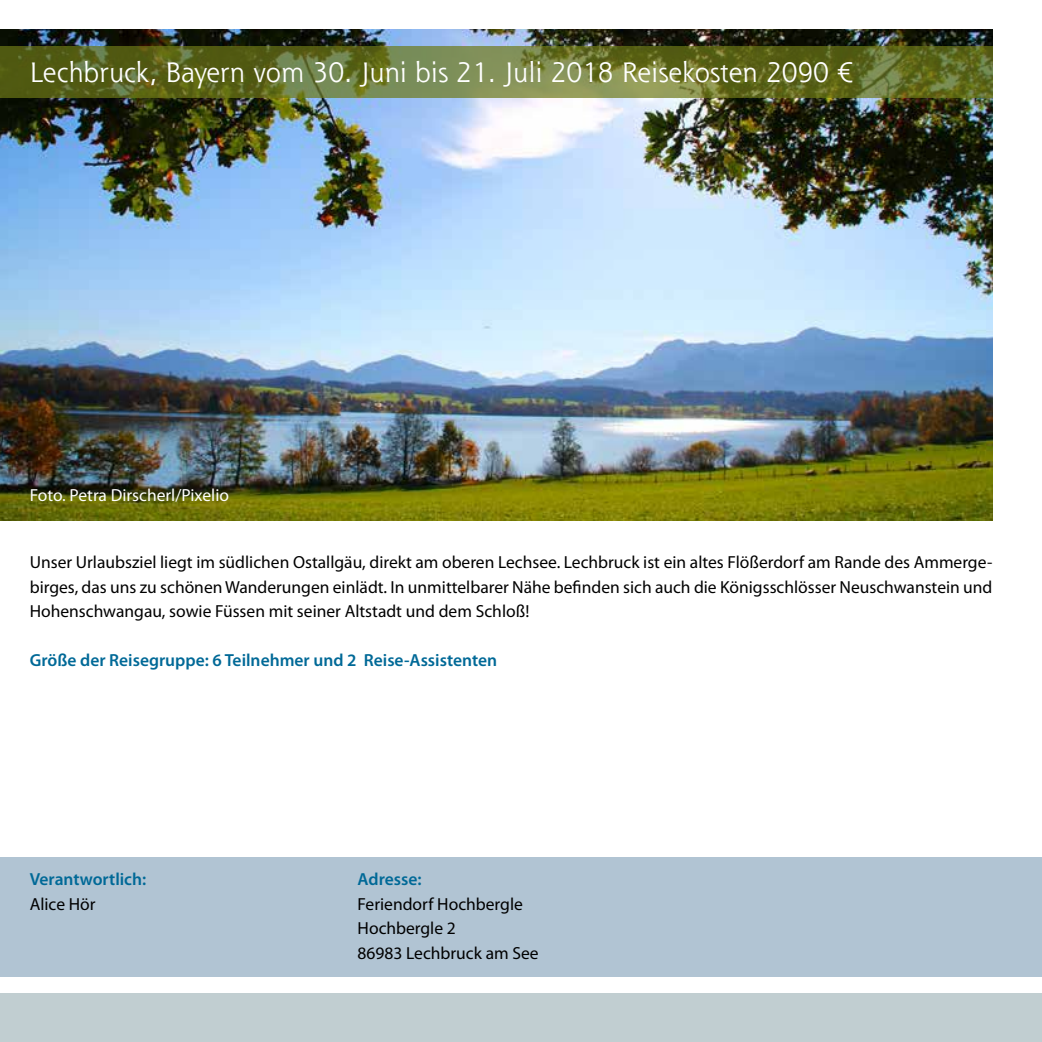
<style>
.page{position:relative;width:1042px;height:1042px;background:#fff}
.page>*{position:absolute;margin:0;border:0;box-sizing:border-box;transform-origin:0 0}
.t1{font:27.47px "Shannon Std";color:#fff}
.t2{font:17.5px/24.5px "Myriad Pro";color:#000;text-align:justify}
.t3{font:600 17.5px "Myriad Pro";color:#006997}
.t4{font:17.5px "Myriad Pro";color:#fff}
</style>
<div class="page">
<div style="left:0;top:857px;width:1042px;height:119px;background:#b1c4d3"></div>
<div style="left:0;top:993px;width:1042px;height:49px;background:#c1ced1"></div>
<img style="left:0;top:29px;width:992px;height:491px">
<svg style="left:0;top:46px;width:992px;height:51px;background:#67722e"></svg>
<h1 class="t1" style="left:30px;top:55px;width:824px">Lechbruck, Bayern vom 30. Juni bis 21. Juli 2018 Reisekosten 2090 €</h1>
<p class="t4" style="left:30px;top:484px;width:201px">Foto. Petra Dirscherl/Pixelio</p>
<p class="t2" style="left:30px;top:549px;width:964px">Unser Urlaubsziel liegt im südlichen Ostallgäu, direkt am oberen Lechsee. Lechbruck ist ein altes Flößerdorf am Rande des Ammerge&shy;birges, das uns zu schönen Wanderungen einlädt. In unmittelbarer Nähe befinden sich auch die Königsschlösser Neuschwanstein und Hohenschwangau, sowie Füssen mit seiner Altstadt und dem Schloß!</p>
<p class="t3" style="left:30px;top:649px;width:469px">Größe der Reisegruppe: 6 Teilnehmer und 2 Reise-Assistenten</p>
<p class="t3" style="left:30px;top:868px;width:118px">Verantwortlich:</p>
<p class="t2" style="left:30px;top:891px;width:67px">Alice Hör</p>
<p class="t3" style="left:358px;top:868px;width:65px">Adresse:</p>
<p class="t2" style="left:358px;top:891px;width:183px;text-align:left">Feriendorf Hochbergle<br>Hochbergle 2<br>86983 Lechbruck am See</p>
</div>
